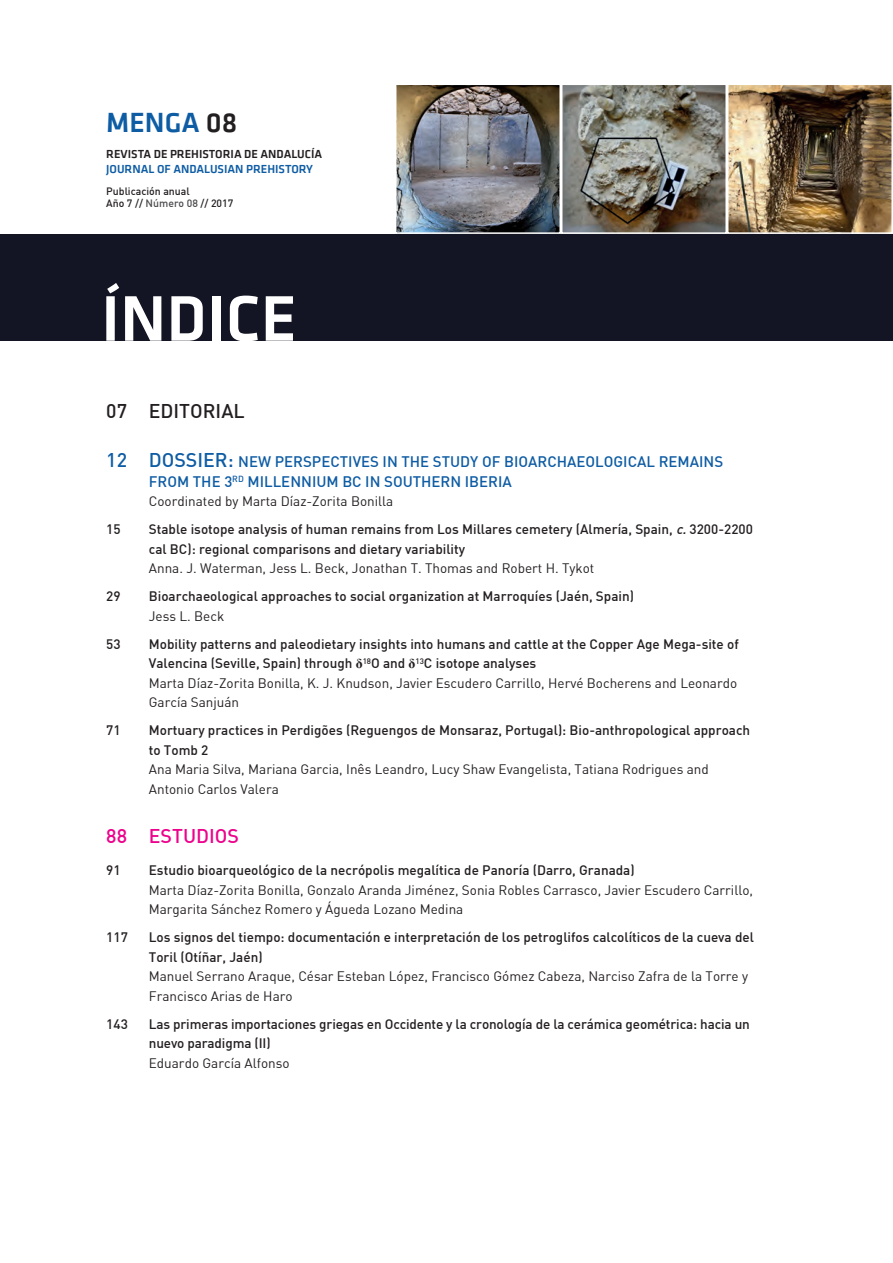
<style>
.page{position:relative;width:893px;height:1263px;background:#fff}
.page>*{position:absolute;margin:0;border:0;box-sizing:border-box;transform-origin:0 0}
.t1{font:500 66.75px "Klavika";color:#fff}
.t2{font:500 28.5px "Klavika";color:#0e5ca4}
.t3{font:500 19.5px "DI Nbek";color:#231f20}
.t4{font:500 19.5px "DI Nbek";color:#ed028c}
.t5{font:500 15px/19.5px "DI Nbek";color:#0e5ca4}
.t6{font:500 13.5px/19.5px "DI Nbek";color:#231f20}
.t7{font:13.5px/19.5px "DIN Bek";color:#231f20}
.t8{font:500 12px "Klavika";color:#231f20}
.t9{font:500 12px "Klavika";color:#0e5ca4}
.t10{font:500 10.5px/12px "DI Nbek";color:#231f20}
.s1{color:#231f20}
.s2{color:#4a4a4d}
.s3{font-size:19.5px}
.s4{font-style:italic}
.s5{font-family:"Times New Roman";font-weight:700}
</style>
<div class="page">
<div style="left:0;top:234px;width:893px;height:106px;background:#131424"></div>
<img style="left:398px;top:87px;width:160px;height:144px">
<div style="left:395px;top:84px;width:166px;height:150px;border:2px solid #fff"></div>
<img style="left:564px;top:87px;width:160px;height:144px">
<div style="left:561px;top:84px;width:166px;height:150px;border:2px solid #fff"></div>
<img style="left:730px;top:87px;width:160px;height:144px">
<div style="left:727px;top:84px;width:166px;height:150px;border:2px solid #fff"></div>
<h2 class="t2" style="left:106px;top:107px;width:133px">MENGA <span class="s1">08</span></h2>
<p class="t8" style="left:106px;top:147px;width:217px">REVISTA DE PREHISTORIA DE ANDALUCÍA</p>
<p class="t9" style="left:106px;top:162px;width:208px">JOURNAL OF ANDALUSIAN PREHISTORY</p>
<p class="t10" style="left:106px;top:184px;width:129px">Publicación anual<br>Año 7 // <span class="s2">Número 08</span> // 2017</p>
<h1 class="t1" style="left:101px;top:283px;width:197px">ÍNDICE</h1>
<h3 class="t3" style="left:106px;top:398px;width:140px">07 EDITORIAL</h3>
<p class="t5" style="left:149px;top:451px;width:576px;text-indent:-43px"><span class="s3">12 DOSSIER:</span> NEW PERSPECTIVES IN THE STUDY OF BIOARCHAEOLOGICAL REMAINS<br>FROM THE 3<sup>RD</sup> MILLENNIUM BC IN SOUTHERN IBERIA</p>
<p class="t7" style="left:149px;top:491px;width:246px">Coordinated by Marta Díaz-Zorita Bonilla</p>
<p class="t6" style="left:106px;top:519px;width:16px">15</p>
<p class="t6" style="left:149px;top:519px;width:606px">Stable isotope analysis of human remains from Los Millares cemetery (Almería, Spain, <span class="s4">c.</span>3200-2200 cal BC): regional comparisons and dietary variability</p>
<p class="t7" style="left:149px;top:558px;width:447px">Anna. J. Waterman, Jess L. Beck, Jonathan T. Thomas and Robert H. Tykot</p>
<p class="t6" style="left:106px;top:586px;width:16px">29</p>
<p class="t6" style="left:149px;top:586px;width:487px">Bioarchaeological approaches to social organization at Marroquíes (Jaén, Spain)</p>
<p class="t7" style="left:149px;top:606px;width:77px">Jess L. Beck</p>
<p class="t6" style="left:106px;top:633px;width:16px">53</p>
<p class="t6" style="left:149px;top:633px;width:591px">Mobility patterns and paleodietary insights into humans and cattle at the Copper Age Mega-site of<br>Valencina (Seville, Spain) through <span class="s5">δ</span><sup>18</sup>O and <span class="s5">δ</span><sup>13</sup>C isotope analyses</p>
<p class="t7" style="left:149px;top:673px;width:590px">Marta Díaz-Zorita Bonilla, K. J. Knudson, Javier Escudero Carrillo, Hervé Bocherens and Leonardo<br>García Sanjuán</p>
<p class="t6" style="left:106px;top:720px;width:16px">71</p>
<p class="t6" style="left:149px;top:720px;width:603px">Mortuary practices in Perdigões (Reguengos de Monsaraz, Portugal): Bio-anthropological approach to Tomb 2</p>
<p class="t7" style="left:149px;top:759px;width:561px">Ana Maria Silva, Mariana Garcia, Inês Leandro, Lucy Shaw Evangelista, Tatiana Rodrigues and<br>Antonio Carlos Valera</p>
<h3 class="t4" style="left:106px;top:823px;width:134px">88 ESTUDIOS</h3>
<p class="t6" style="left:106px;top:860px;width:16px">91</p>
<p class="t6" style="left:149px;top:860px;width:487px">Estudio bioarqueológico de la necrópolis megalítica de Panoría (Darro, Granada)</p>
<p class="t7" style="left:149px;top:880px;width:606px">Marta Díaz-Zorita Bonilla, Gonzalo Aranda Jiménez, Sonia Robles Carrasco, Javier Escudero Carrillo,<br>Margarita Sánchez Romero y Águeda Lozano Medina</p>
<p class="t6" style="left:106px;top:927px;width:23px">117</p>
<p class="t6" style="left:149px;top:927px;width:607px">Los signos del tiempo: documentación e interpretación de los petroglifos calcolíticos de la cueva del<br>Toril (Otíñar, Jaén)</p>
<p class="t7" style="left:149px;top:966px;width:601px">Manuel Serrano Araque, César Esteban López, Francisco Gómez Cabeza, Narciso Zafra de la Torre y<br>Francisco Arias de Haro</p>
<p class="t6" style="left:106px;top:1014px;width:23px">143</p>
<p class="t6" style="left:149px;top:1014px;width:602px">Las primeras importaciones griegas en Occidente y la cronología de la cerámica geométrica: hacia un nuevo paradigma (II)</p>
<p class="t7" style="left:149px;top:1053px;width:142px">Eduardo García Alfonso</p>
</div>
